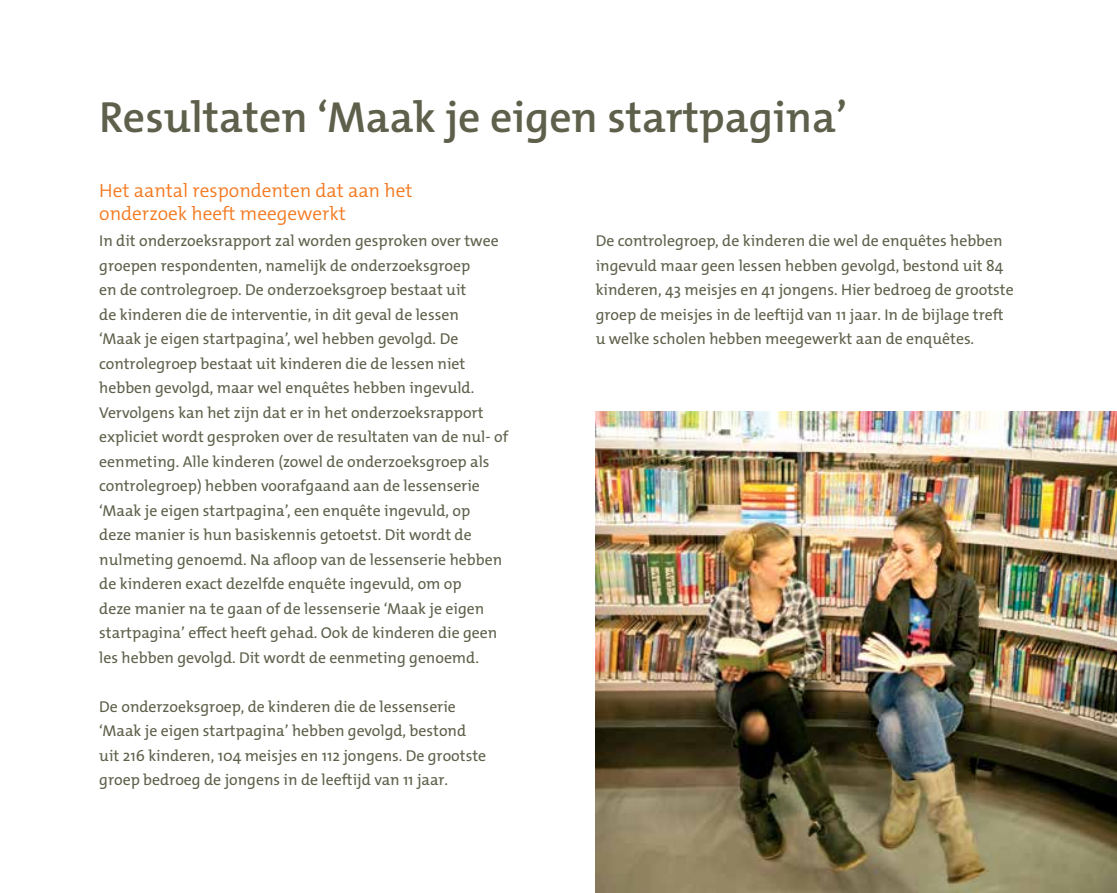
<style>
.page{position:relative;width:1117px;height:893px;background:#fff}
.page>*{position:absolute;margin:0;border:0;box-sizing:border-box;transform-origin:0 0}
.t1{font:600 43.75px "The Mix Os F";color:#5f604b}
.t2{font:300 19.25px/22.8px "The Mix Os F";color:#f47920}
.t3{font:15.75px/24.5px "The Mix Os F";color:#5f604b}
</style>
<div class="page">
<img style="left:595px;top:412px;width:521px;height:481px">
<h1 class="t1" style="left:99px;top:89px;width:749px">Resultaten ‘Maak je eigen startpagina’</h1>
<p class="t2" style="left:99px;top:179px;width:315px">Het aantal respondenten dat aan het onderzoek heeft meegewerkt</p>
<p class="t3" style="left:99px;top:229px;width:410px">In dit onderzoeksrapport zal worden gesproken over twee groepen respondenten, namelijk de onderzoeksgroep<br>en de controlegroep. De onderzoeksgroep bestaat uit<br>de kinderen die de interventie, in dit geval de lessen<br>‘Maak je eigen startpagina’, wel hebben gevolgd. De controlegroep bestaat uit kinderen die de lessen niet hebben gevolgd, maar wel enquêtes hebben ingevuld.<br>Vervolgens kan het zijn dat er in het onderzoeksrapport expliciet wordt gesproken over de resultaten van de nul- of eenmeting. Alle kinderen (zowel de onderzoeksgroep als controlegroep) hebben voorafgaand aan de lessenserie ‘Maak je eigen startpagina’, een enquête ingevuld, op<br>deze manier is hun basiskennis getoetst. Dit wordt de nulmeting genoemd. Na afloop van de lessenserie hebben de kinderen exact dezelfde enquête ingevuld, om op<br>deze manier na te gaan of de lessenserie ‘Maak je eigen startpagina’ effect heeft gehad. Ook de kinderen die geen les hebben gevolgd. Dit wordt de eenmeting genoemd.</p>
<p class="t3" style="left:99px;top:694px;width:388px">De onderzoeksgroep, de kinderen die de lessenserie ‘Maak je eigen startpagina’ hebben gevolgd, bestond uit 216 kinderen, 104 meisjes en 112 jongens. De grootste groep bedroeg de jongens in de leeftijd van 11 jaar.</p>
<p class="t3" style="left:595px;top:229px;width:419px">De controlegroep, de kinderen die wel de enquêtes hebben ingevuld maar geen lessen hebben gevolgd, bestond uit 84 kinderen, 43 meisjes en 41 jongens. Hier bedroeg de grootste groep de meisjes in de leeftijd van 11 jaar. In de bijlage treft u welke scholen hebben meegewerkt aan de enquêtes.</p>
</div>
